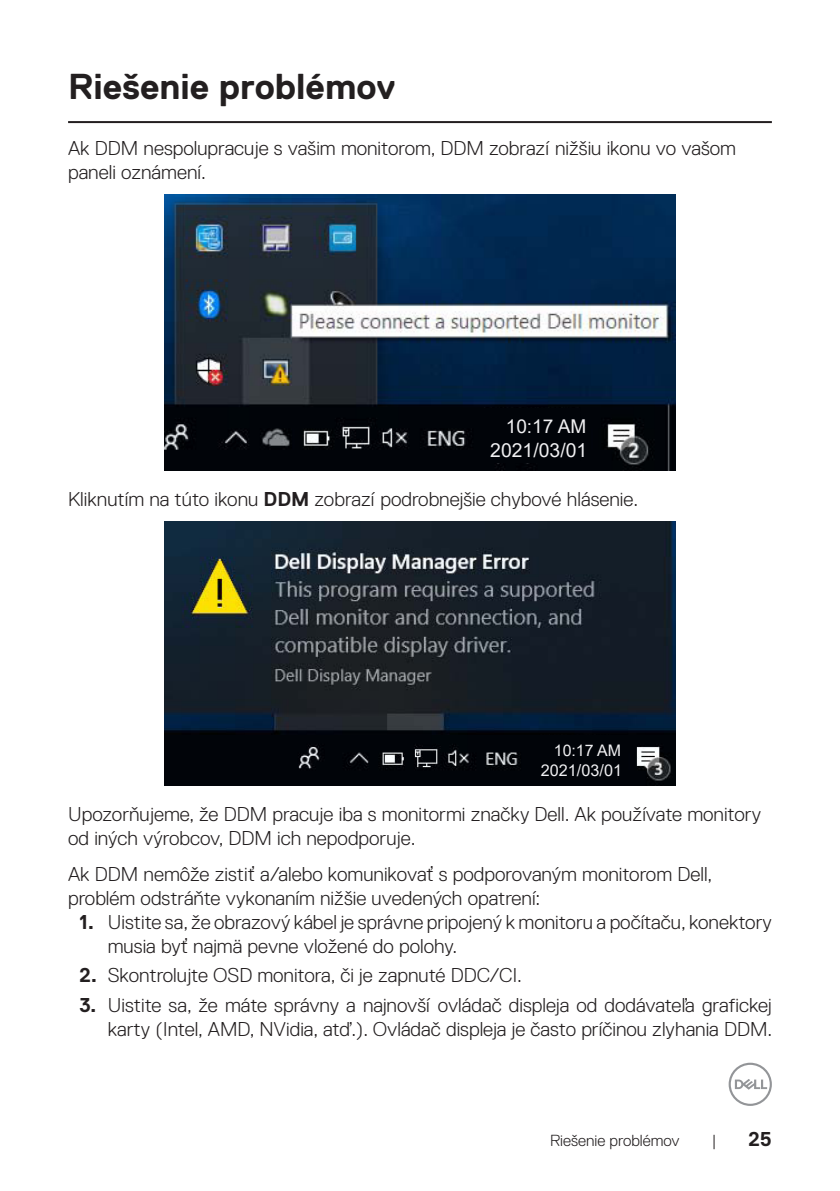
<style>
.page{position:relative;width:840px;height:1191px;background:#fff}
.page>*{position:absolute;margin:0;border:0;box-sizing:border-box;transform-origin:0 0}
.t1{font:700 36px "Dell Replica";color:#231f20}
.t2{font:300 20px/24px "Dell Replica";color:#231f20}
.t3{font:700 20px "Dell Replica";color:#231f20}
.t4{font:19.4px "Arial";color:#f0f0f2}
.t5{font:19px "Arial";color:#f0f0f2}
.t6{font:16.2px "Arial";color:#f0f0f2}
.t7{font:300 16px "Dell Replica";color:#231f20}
.t8{font:16px "Arial";color:#f0f0f2}
.s1{font-weight:700}
</style>
<div class="page">
<svg style="left:728px;top:1062px;width:43px;height:44px"></svg>
<hr style="left:68px;top:121px;width:703px;height:2px;background:#231f20">
<img style="left:164px;top:194px;width:511px;height:276px">
<div style="left:475px;top:409px;width:104px;height:54px;background:#010409"></div>
<img style="left:164px;top:521px;width:511px;height:265px">
<div style="left:526px;top:735px;width:89px;height:47px;background:#010409"></div>
<h1 class="t1" style="left:68px;top:66px;width:329px">Riešenie problémov</h1>
<p class="t2" style="left:68px;top:136px;width:669px">Ak DDM nespolupracuje s vašim monitorom, DDM zobrazí nižšiu ikonu vo vašom paneli oznámení.</p>
<p class="t5" style="left:505px;top:413px;width:82px">10:17 AM</p>
<p class="t4" style="left:490px;top:436px;width:98px">2021/03/01</p>
<p class="t2" style="left:68px;top:487px;width:571px">Kliknutím na túto ikonu <span class="s1">DDM</span> zobrazí podrobnejšie chybové hlásenie.</p>
<p class="t8" style="left:553px;top:739px;width:69px">10:17 AM</p>
<p class="t6" style="left:540px;top:759px;width:83px">2021/03/01</p>
<p class="t2" style="left:68px;top:802px;width:694px">Upozorňujeme, že DDM pracuje iba s monitormi značky Dell. Ak používate monitory od iných výrobcov, DDM ich nepodporuje.</p>
<p class="t2" style="left:68px;top:862px;width:645px">Ak DDM nemôže zistiť a/alebo komunikovať s podporovaným monitorom Dell, problém odstráňte vykonaním nižšie uvedených opatrení:</p>
<p class="t2" style="left:108px;top:910px;width:665px;text-indent:-28px"><span class="s1">1.</span> Uistite sa, že obrazový kábel je správne pripojený k monitoru a počítaču, konektory musia byť najmä pevne vložené do polohy.</p>
<p class="t2" style="left:79px;top:963px;width:443px"><span class="s1">2.</span> Skontrolujte OSD monitora, či je zapnuté DDC/CI.</p>
<p class="t2" style="left:79px;top:993px;width:694px;text-align:right"><span class="s1">3.</span> Uistite sa, že máte správny a najnovší ovládač displeja od dodávateľa grafickej karty (Intel, AMD, NVidia, atď.). Ovládač displeja je často príčinou zlyhania DDM.</p>
<p class="t7" style="left:549px;top:1131px;width:131px">Riešenie problémov</p>
<p class="t7" style="left:711px;top:1131px;width:6px">|</p>
<p class="t3" style="left:748px;top:1127px;width:25px">25</p>
</div>
